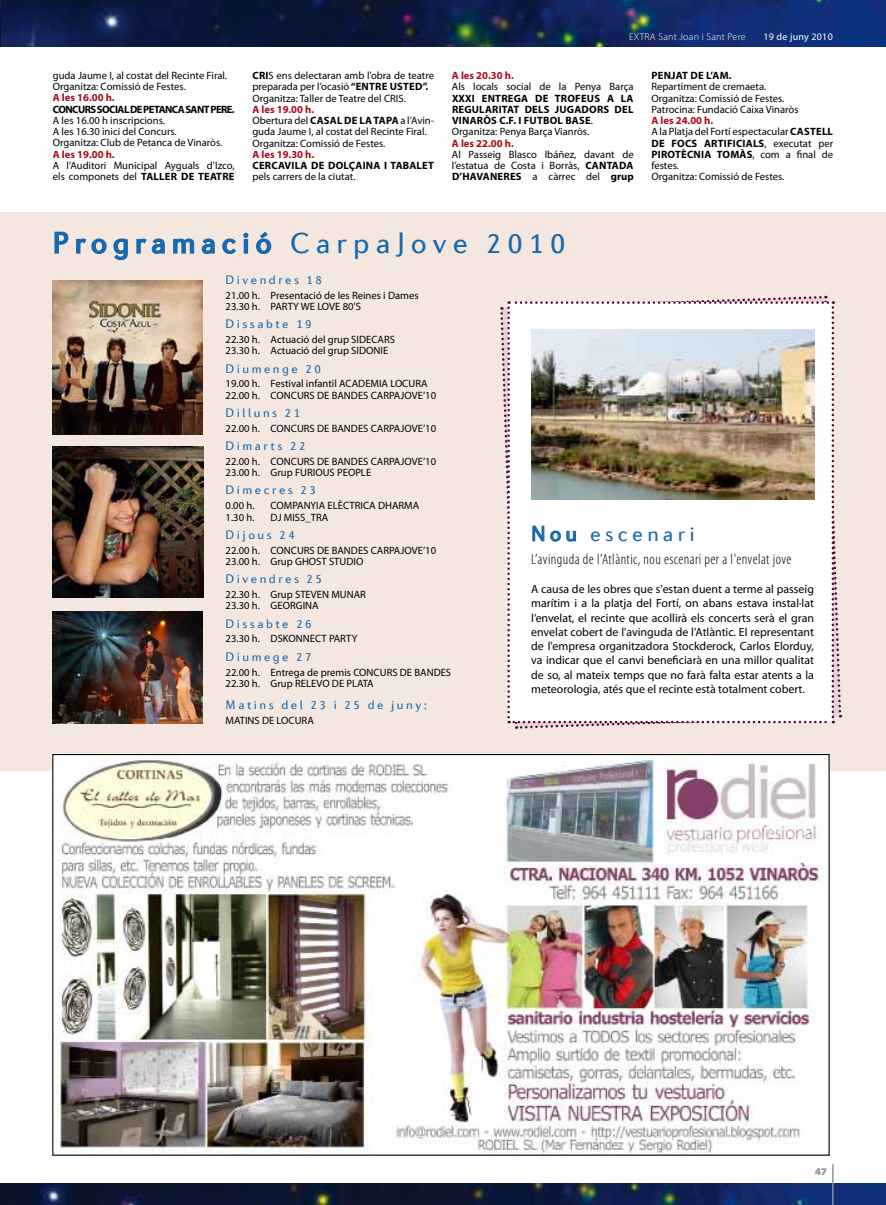
<style>
.page{position:relative;width:886px;height:1205px;background:#fff}
.page>*{position:absolute;margin:0;border:0;box-sizing:border-box;transform-origin:0 0}
.t1{font:29.75px "Diverda Sans Com";letter-spacing:.2em;color:#1768ad}
.t2{font:21.25px "Diverda Sans Com";letter-spacing:.2em;color:#1768ad}
.t3{font:300 condensed 15px "Myriad Pro";letter-spacing:.03em;color:#000}
.t4{font:12.5px "Diverda Sans Com";letter-spacing:.2em;color:#1768ad}
.t5{font:11.88px/14.2px "Myriad Pro";color:#000;text-align:justify}
.t6{font:10.62px/11.2px "Myriad Pro";color:#000}
.t7{font:700 10.62px "Myriad Pro";letter-spacing:.02em;color:#000}
.t8{font:300 10px "Myriad Pro";letter-spacing:.025em;color:#fff}
.t9{font:10px "Myriad Pro";letter-spacing:.025em;color:#fff}
.t10{font:900 10px "Myriad Pro";color:#9c9e9f}
.s1{font-weight:700;color:#ac0a17}
.s2{font-weight:700}
</style>
<div class="page">
<div style="left:1px;top:212px;width:885px;height:559px;background:#f3e7e0"></div>
<svg style="left:54px;top:231px;width:74px;height:30px"></svg>
<svg style="left:136px;top:238px;width:29px;height:16px"></svg>
<svg style="left:173px;top:231px;width:99px;height:23px"></svg>
<svg style="left:500px;top:295px;width:342px;height:434px;background:#f9f6f6"></svg>
<img style="left:53px;top:612px;width:150px;height:112px">
<img style="left:53px;top:447px;width:151px;height:151px">
<img style="left:53px;top:280px;width:150px;height:155px">
<img style="left:0;top:0;width:886px;height:47px">
<svg style="left:0;top:1183px;width:1px;height:22px"></svg>
<img style="left:1px;top:1183px;width:885px;height:22px">
<img style="left:531px;top:329px;width:283px;height:170px">
<hr style="left:832px;top:1164px;width:1px;height:41px;background:#9c9e9f">
<img style="left:55px;top:756px;width:772px;height:397px">
<p class="t6" style="left:53px;top:70px;width:176px">guda Jaume I, al costat del Recinte Firal.<br>Organitza: Comissió de Festes.<br><span class="s1">A LES 16.00 H.<br></span><span class="s2">CONCURS</span></p>
<p class="t7" style="left:97px;top:102px;width:12px">SOCIA</p>
<p class="t7" style="left:124px;top:102px;width:27px">L DE PETANCA</p>
<p class="t7" style="left:185px;top:102px;width:13px">SANT</p>
<p class="t7" style="left:210px;top:102px;width:26px">PERE.</p>
<p class="t6" style="left:53px;top:115px;width:183px">A les 16.00 h inscripcions.<br>A les 16.30 inici del Concurs.<br>Organitza: Club de Petanca de Vinaròs.<br><span class="s1">A LES 19.00 H.<br></span>A l’Auditori Municipal Ayguals d’Izco, els componets del <span class="s2">TALLER DE TEATRE</span></p>
<p class="t8" style="left:629px;top:31px;width:118px">EXTRA Sant Joan i Sant Pere</p>
<p class="t9" style="left:763px;top:31px;width:71px">19 de juny 2010</p>
<p class="t6" style="left:252px;top:70px;width:183px"><span class="s2">CRI</span>S ens delectaran amb l’obra de teatre preparada per l’ocasió <span class="s2">“ENTRE USTED”.<br></span>Organitza: Taller de Teatre del CRIS.<br><span class="s1">A LES 19.00 H.<br></span>Obertura del <span class="s2">CASA</span></p>
<p class="t6" style="left:252px;top:115px;width:183px;text-indent:148px">a l’Avin&shy;guda Jaume I, al costat del Recinte Firal.<br>Organitza: Comissió de Festes.<br><span class="s1">A LES 19.30 H.<br></span><span class="s2">CERCAVI</span></p>
<p class="t7" style="left:337px;top:113px;width:50px">L DE LA TAPA</p>
<p class="t7" style="left:295px;top:158px;width:68px">LA DE DOLÇAINA</p>
<p class="t7" style="left:384px;top:158px;width:14px">I TABA</p>
<p class="t7" style="left:417px;top:158px;width:13px">LET</p>
<p class="t6" style="left:252px;top:171px;width:105px">pels carrers de la ciutat.</p>
<p class="t6" style="left:452px;top:70px;width:183px"><span class="s1">A LES 20.30 H.<br></span>Als locals social de la Penya Barça<br><span class="s2">XXX</span></p>
<p class="t7" style="left:472px;top:91px;width:18px">I ENTREGA</p>
<p class="t7" style="left:535px;top:91px;width:8px">DE</p>
<p class="t7" style="left:555px;top:91px;width:14px">TROFEUS</p>
<p class="t7" style="left:607px;top:91px;width:27px">A LA</p>
<p class="t7" style="left:452px;top:102px;width:8px">REGU</p>
<p class="t7" style="left:479px;top:102px;width:13px">LARITAT</p>
<p class="t7" style="left:525px;top:102px;width:38px">DELSJUGADORS</p>
<p class="t7" style="left:615px;top:102px;width:20px">DE L</p>
<p class="t7" style="left:452px;top:113px;width:86px">VINARÒS C.F. I FUTBO</p>
<p class="t6" style="left:452px;top:115px;width:183px;text-indent:106px"><span class="s2">L BASE</span>.<br>Organitza: Penya Barça Vianròs.<br><span class="s1">A LES 22.00 H.<br></span>Al Passeig Blasco Ibáñez, davant de l’estatua de Costa i Borràs, <span class="s2">CANTADA<br>D’HAVANERES</span></p>
<p class="t6" style="left:533px;top:171px;width:103px">a càrrec del <span class="s2">GRUP</span></p>
<p class="t6" style="left:651px;top:70px;width:183px"><span class="s2">PENJAT DE L’AM.<br></span>Repartiment de cremaeta.<br>Organitza: Comissió de Festes.<br>Patrocina: Fundació Caixa Vinaròs<br><span class="s1">A LES 24.00 H.<br></span>Ala Platja del Fortí espectacular <span class="s2">CASTELL<br>DE FOCS ARTIFICIALS</span>, executat per<br><span class="s2">PIROTÈCNIA TOMÀS</span>, com a final de festes.<br>Organitza: Comissió de Festes.</p>
<p class="t1" style="left:53px;top:226px;width:514px">Programació CarpaJove 2010</p>
<p class="t4" style="left:226px;top:272px;width:98px">Divendres 18</p>
<p class="t6" style="left:226px;top:289px;width:194px">21.00 h. Presentació de les Reines i Dames<br>23.30 h. PARTY WE LOVE 80’S</p>
<p class="t4" style="left:226px;top:317px;width:88px">Dissabte 19</p>
<p class="t6" style="left:226px;top:334px;width:171px">22.30 h. Actuació del grup SIDECARS<br>23.30 h. Actuació del grup SIDONIE</p>
<p class="t4" style="left:226px;top:361px;width:97px">Diumenge 20</p>
<p class="t6" style="left:226px;top:378px;width:212px">19.00 h. Festival infantil ACADEMIA LOCURA<br>22.00 h. CONCURS DE BANDES CARPAJOVE’10</p>
<p class="t4" style="left:226px;top:405px;width:76px">Dilluns 21</p>
<p class="t6" style="left:226px;top:422px;width:212px">22.00 h. CONCURS DE BANDES CARPAJOVE’10</p>
<p class="t4" style="left:226px;top:439px;width:81px">Dimarts 22</p>
<p class="t6" style="left:226px;top:455px;width:212px">22.00 h. CONCURS DE BANDES CARPAJOVE’10<br>23.00 h. Grup FURIOUS PEOPLE</p>
<p class="t4" style="left:226px;top:483px;width:92px">Dimecres 23</p>
<p class="t6" style="left:226px;top:500px;width:30px">0.00 h.</p>
<p class="t6" style="left:271px;top:500px;width:150px">COMPANYIA ELÈCTRICA DHARMA</p>
<p class="t6" style="left:226px;top:511px;width:30px">1.30 h.</p>
<p class="t6" style="left:271px;top:511px;width:59px">DJ MISS_TRA</p>
<p class="t4" style="left:226px;top:527px;width:71px">Dijous 24</p>
<p class="t6" style="left:226px;top:544px;width:212px">22.00 h. CONCURS DE BANDES CARPAJOVE’10<br>23.00 h. Grup GHOST STUDIO</p>
<p class="t4" style="left:226px;top:572px;width:98px">Divendres 25</p>
<p class="t6" style="left:226px;top:589px;width:142px">22.30 h. Grup STEVEN MUNAR<br>23.30 h. GEORGINA</p>
<p class="t4" style="left:226px;top:616px;width:88px">Dissabte 26</p>
<p class="t6" style="left:226px;top:633px;width:133px">23.30 h. DSKONNECT PARTY</p>
<p class="t4" style="left:226px;top:649px;width:88px">Diumege 27</p>
<p class="t6" style="left:226px;top:666px;width:227px">22.00 h. Entrega de premis CONCURS DE BANDES<br>22.30 h. Grup RELEVO DE PLATA</p>
<p class="t4" style="left:226px;top:698px;width:203px">Matins del 23 i 25 de juny:</p>
<p class="t6" style="left:226px;top:715px;width:90px">MATINS DE LOCURA</p>
<p class="t2" style="left:531px;top:521px;width:165px">Nou escenari</p>
<p class="t3" style="left:531px;top:550px;width:262px">L’avinguda de l’Atlàntic, nou escenari per a l'envelat jove</p>
<p class="t5" style="left:531px;top:582px;width:284px">A causa de les obres que s'estan duent a terme al passeig marítim i a la platja del Fortí, on abans estava instal·lat l’envelat, el recinte que acollirà els concerts serà el gran envelat cobert de l'avinguda de l'Atlàntic. El representant de l'empresa organitzadora Stockderock, Carlos Elorduy, va indicar que el canvi beneficiarà en una millor qualitat de so, al mateix temps que no farà falta estar atents a la meteorologia, atés que el recinte està totalment cobert.</p>
<p class="t10" style="left:815px;top:1165px;width:13px">47</p>
</div>
